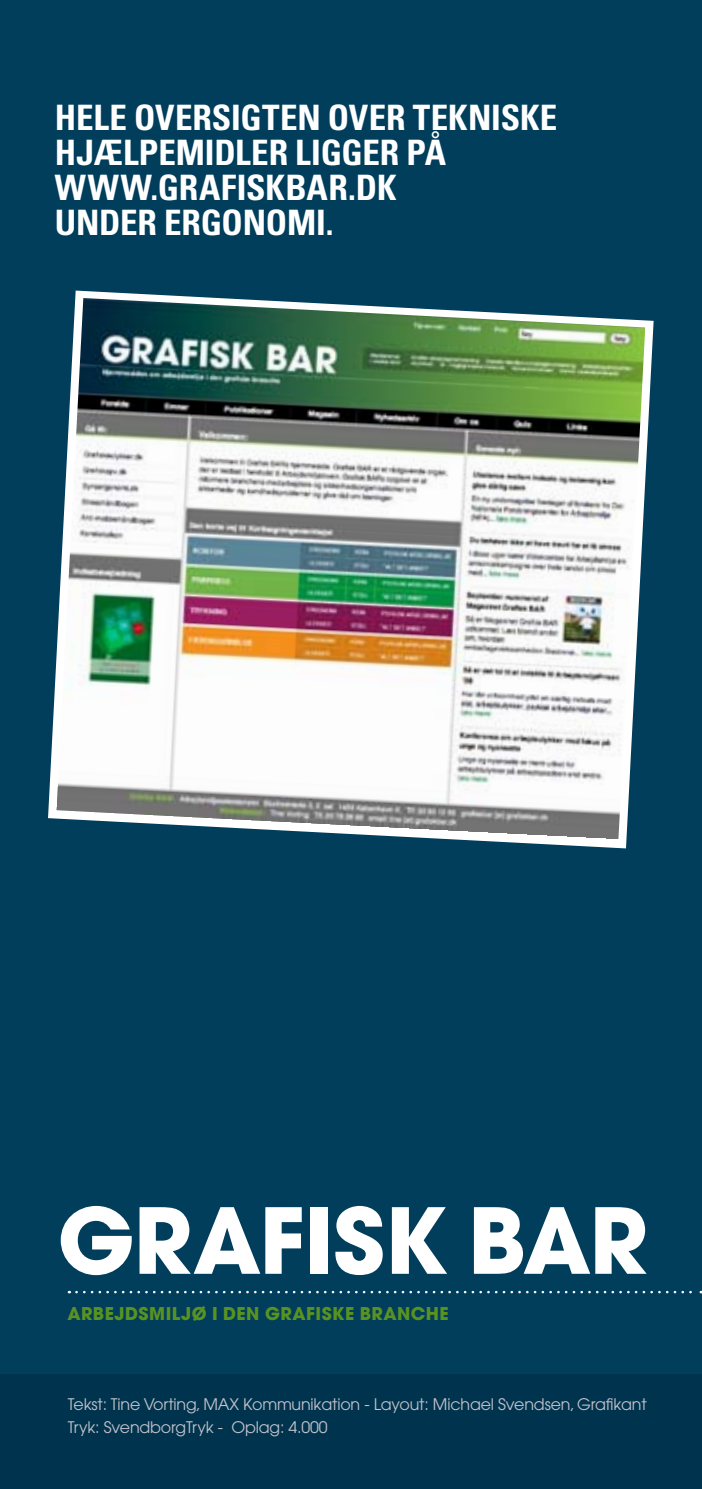
<style>
.page{position:relative;width:702px;height:1489px;background:#fff}
.page>*{position:absolute;margin:0;border:0;box-sizing:border-box;transform-origin:0 0}
.t1{font:700 90px "Avant Garde";letter-spacing:-.01em;color:#fff}
.t2{font:700 condensed 35px/35px "Univers";letter-spacing:-.005em;color:#fff}
.t3{font:700 17.5px "Avant Garde";letter-spacing:.025em;color:#5a9221}
.t4{font:15.75px/22.5px "Avant Garde";letter-spacing:-.01em;color:#c4c3cb}
</style>
<div class="page">
<div style="left:0;top:0;width:702px;height:1488px;background:#003e5c"></div>
<div style="left:0;top:1373px;width:702px;height:115px;background:#00344e"></div>
<svg style="left:48px;top:290px;width:605px;height:558px"></svg>
<img style="left:56px;top:298px;width:589px;height:541px">
<svg style="left:76px;top:1290px;width:625px;height:3px"></svg>
<h2 class="t2" style="left:55px;top:99px;width:504px">HELE OVERSIGTEN OVER TEKNISKE<br>HJÆLPEMIDLER LIGGER PÅ<br>WWW.GRAFISKBAR.DK<br>UNDER ERGONOMI.</h2>
<h1 class="t1" style="left:58px;top:1182px;width:592px">GRAFISK BAR</h1>
<p class="t3" style="left:67px;top:1302px;width:383px">ARBEJDSMILJØ I DEN GRAFISKE BRANCHE</p>
<p class="t4" style="left:68px;top:1392px;width:580px">Tekst: Tine Vorting, MAX Kommunikation - Layout: Michael Svendsen, Grafikant<br>Tryk: SvendborgTryk - Oplag: 4.000</p>
</div>
